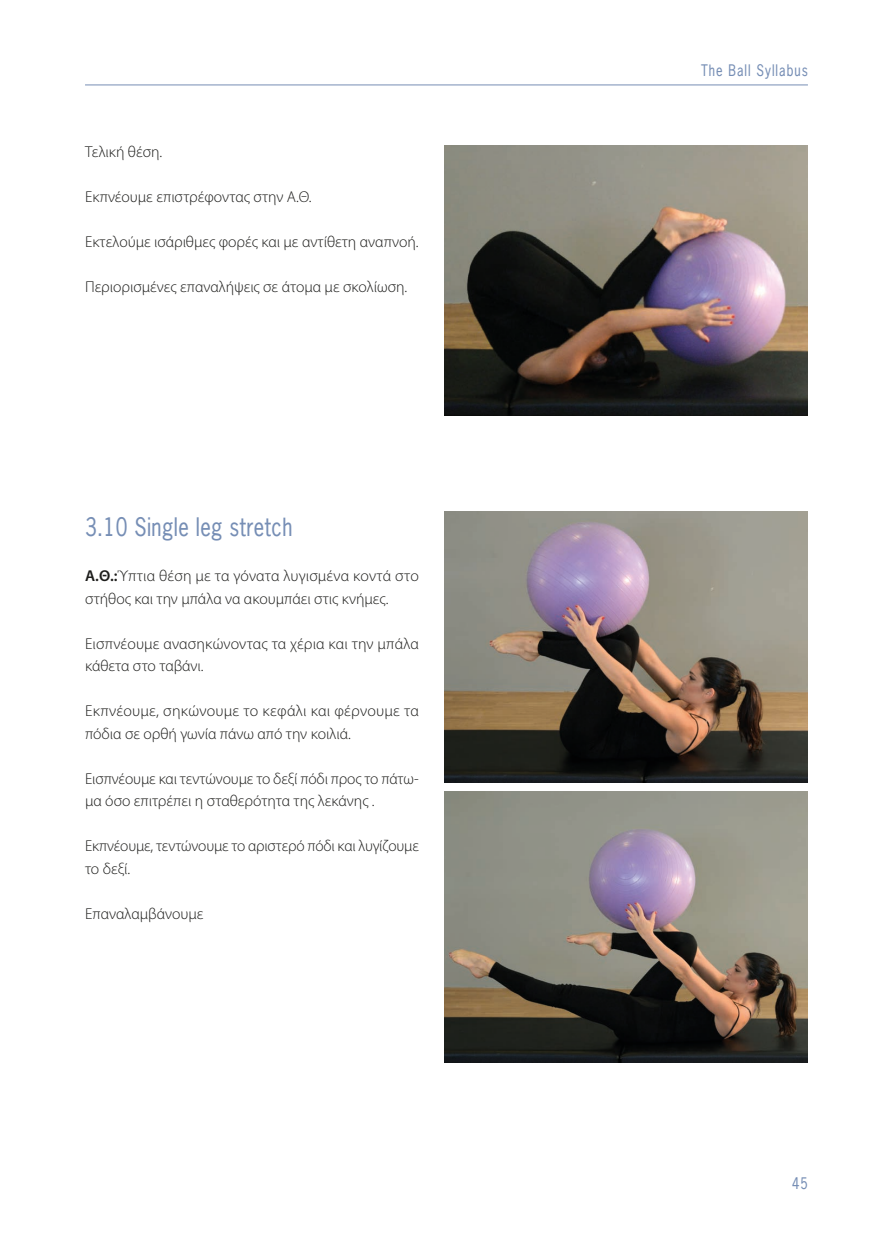
<style>
.page{position:relative;width:893px;height:1234px;background:#fff}
.page>*{position:absolute;margin:0;border:0;box-sizing:border-box;transform-origin:0 0}
.t1{font:24px "PF News Gothic Condensed";letter-spacing:.02em;color:#768eb5}
.t2{font:300 15.75px/22.5px "Myriad Pro";color:#1d1d1b}
.t3{font:15px "PF News Gothic Condensed";letter-spacing:.07em;color:#768eb5}
.s1{font-weight:600}
</style>
<div class="page">
<hr style="left:85px;top:84px;width:723px;height:1px;background:#768eb5">
<img style="left:444px;top:145px;width:364px;height:270px">
<img style="left:444px;top:512px;width:364px;height:270px">
<img style="left:444px;top:791px;width:364px;height:270px">
<p class="t2" style="left:85px;top:141px;width:79px">Τελική θέση.</p>
<p class="t2" style="left:85px;top:186px;width:228px">Εκπνέουμε επιστρέφοντας στην Α.Θ.</p>
<p class="t2" style="left:85px;top:231px;width:335px">Εκτελούμε ισάριθμες φορές και με αντίθετη αναπνοή.</p>
<p class="t2" style="left:85px;top:276px;width:324px">Περιορισμένες επαναλήψεις σε άτομα με σκολίωση.</p>
<h1 class="t1" style="left:85px;top:511px;width:209px">3.10 Single leg stretch</h1>
<p class="t2" style="left:85px;top:564px;width:335px"><span class="s1">Α.Θ.:</span>Ύπτια θέση με τα γόνατα λυγισμένα κοντά στο στήθος και την μπάλα να ακουμπάει στις κνήμες.</p>
<p class="t2" style="left:85px;top:632px;width:335px">Εισπνέουμε ανασηκώνοντας τα χέρια και την μπάλα κάθετα στο ταβάνι.</p>
<p class="t2" style="left:85px;top:699px;width:335px">Εκπνέουμε, σηκώνουμε το κεφάλι και φέρνουμε τα πόδια σε ορθή γωνία πάνω από την κοιλιά.</p>
<p class="t2" style="left:85px;top:767px;width:335px">Εισπνέουμε και τεντώνουμε το δεξί πόδι προς το πάτω&shy;μα όσο επιτρέπει η σταθερότητα της λεκάνης .</p>
<p class="t2" style="left:85px;top:834px;width:335px">Εκπνέουμε, τεντώνουμε το αριστερό πόδι και λυγίζουμε το δεξί.</p>
<p class="t2" style="left:85px;top:902px;width:120px">Επαναλαμβάνουμε</p>
<p class="t3" style="left:701px;top:61px;width:108px">The Ball Syllabus</p>
<p class="t3" style="left:792px;top:1172px;width:17px">45</p>
</div>
